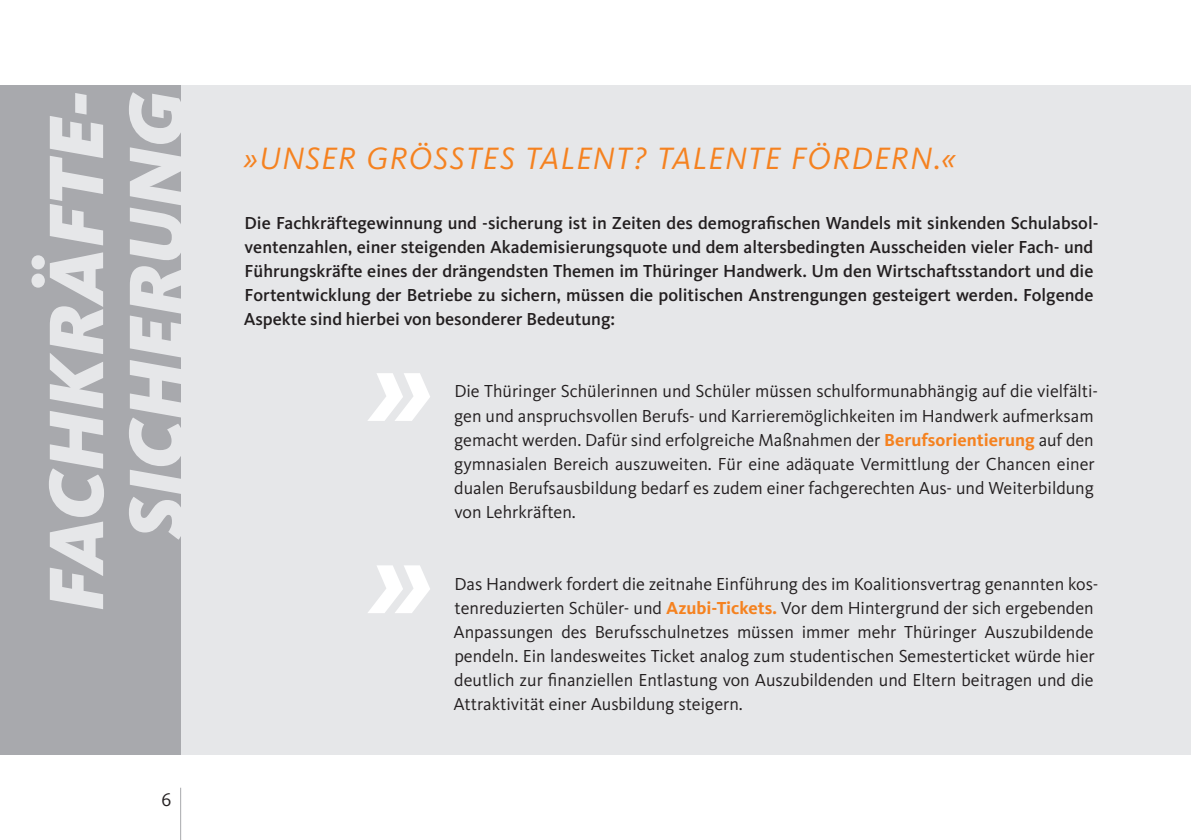
<style>
.page{position:relative;width:1191px;height:840px;background:#fff}
.page>*{position:absolute;margin:0;border:0;box-sizing:border-box;transform-origin:0 0}
.t1{font:italic 700 124px "Kievit";color:#fff}
.t2{font:italic 900 80px/80px "Kievit";color:#e6e7e9;text-align:right}
.t3{font:italic 32px "Kievit";letter-spacing:.035em;color:#f58220}
.t4{font:19px "Kievit Regular SC";color:#231f20}
.t5{font:18px/24px "Kievit";color:#231f20}
.t6{font:500 18px/24px "Kievit";color:#231f20}
.s1{font-weight:700;color:#f58220}
</style>
<div class="page">
<div style="left:0;top:85px;width:1191px;height:669px;background:#e6e7e9"></div>
<hr style="left:180px;top:787px;width:1px;height:52px;background:#a8a9ad">
<div style="left:0;top:85px;width:181px;height:669px;background:#a8a9ad"></div>
<h2 class="t2" style="left:35px;top:611px;width:522px;rotate:-90deg">FACHKRÄFTE-<br>SICHERUNG</h2>
<p class="t4" style="left:162px;top:788px;width:11px">6</p>
<h3 class="t3" style="left:243px;top:140px;width:713px">»UNSER GRÖSSTES TALENT? TALENTE FÖRDERN.«</h3>
<p class="t6" style="left:244px;top:211px;width:856px">Die Fachkräftegewinnung und -sicherung ist in Zeiten des demografischen Wandels mit sinkenden Schulabsol&shy;ventenzahlen, einer steigenden Akademisierungsquote und dem altersbedingten Ausscheiden vieler Fach- und Führungskräfte eines der drängendsten Themen im Thüringer Handwerk. Um den Wirtschaftsstandort und die Fortentwicklung der Betriebe zu sichern, müssen die politischen Anstrengungen gesteigert werden. Folgende Aspekte sind hierbei von besonderer Bedeutung:</p>
<h1 class="t1" style="left:368px;top:311px;width:66px">»</h1>
<p class="t5" style="left:454px;top:379px;width:645px">Die Thüringer Schülerinnen und Schüler müssen schulformunabhängig auf die vielfälti‑ gen und anspruchsvollen Berufs- und Karrieremöglichkeiten im Handwerk aufmerksam gemacht werden. Dafür sind erfolgreiche Maßnahmen der <span class="s1">Berufsorientierung</span> auf den gymnasialen Bereich auszuweiten. Für eine adäquate Vermittlung der Chancen einer dualen Berufsausbildung bedarf es zudem einer fachgerechten Aus- und Weiterbildung von Lehrkräften.</p>
<h1 class="t1" style="left:368px;top:503px;width:66px">»</h1>
<p class="t5" style="left:453px;top:571px;width:646px">Das Handwerk fordert die zeitnahe Einführung des im Koalitionsvertrag genannten kos‑ tenreduzierten Schüler- und <span class="s1">Azubi-Tickets.</span> Vor dem Hintergrund der sich ergebenden Anpassungen des Berufsschulnetzes müssen immer mehr Thüringer Auszubildende pendeln. Ein landesweites Ticket analog zum studentischen Semesterticket würde hier deutlich zur finanziellen Entlastung von Auszubildenden und Eltern beitragen und die Attraktivität einer Ausbildung steigern.</p>
</div>
